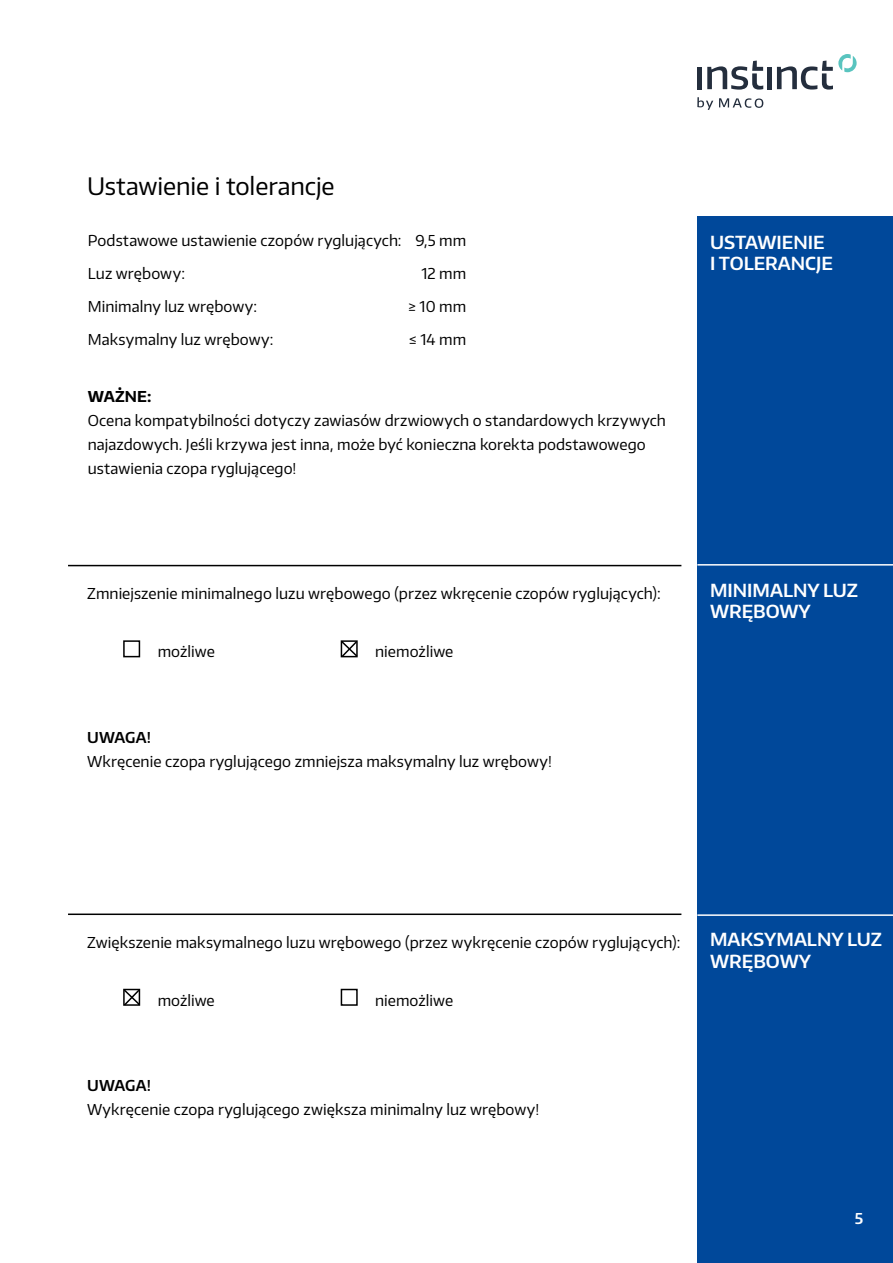
<style>
.page{position:relative;width:893px;height:1263px;background:#fff}
.page>*{position:absolute;margin:0;border:0;box-sizing:border-box;transform-origin:0 0}
.t1{font:24px "Encode Sans Normal";letter-spacing:-.005em;color:#000}
.t2{font:600 18px/21.6px "Encode Sans Normal";color:#fff}
.t3{font:15px/24px "Encode Sans Normal";letter-spacing:.005em;color:#000}
.t4{font:600 15px "Encode Sans Normal";color:#000}
.t5{font:700 15px "Encode Sans Normal";letter-spacing:.005em;color:#000}
.t6{font:600 15px "Encode Sans Normal";color:#fff}
</style>
<div class="page">
<div style="left:697px;top:217px;width:196px;height:1046px;background:#00489a"></div>
<div style="left:697px;top:67px;width:5px;height:22px;background:#242e3d"></div>
<div style="left:767px;top:67px;width:5px;height:22px;background:#242e3d"></div>
<svg style="left:707px;top:61px;width:56px;height:29px"></svg>
<svg style="left:777px;top:54px;width:80px;height:36px"></svg>
<svg style="left:697px;top:97px;width:16px;height:13px"></svg>
<svg style="left:719px;top:98px;width:44px;height:10px"></svg>
<hr style="left:68px;top:565px;width:613px;height:1px;background:#000">
<hr style="left:68px;top:913px;width:613px;height:2px;background:#000">
<hr style="left:697px;top:564px;width:196px;height:2px;background:#fff">
<hr style="left:697px;top:914px;width:196px;height:2px;background:#fff">
<svg style="left:123px;top:988px;width:18px;height:18px"></svg>
<div style="left:341px;top:989px;width:17px;height:17px;border:2px solid #000"></div>
<div style="left:123px;top:640px;width:17px;height:17px;border:2px solid #000"></div>
<svg style="left:340px;top:640px;width:18px;height:18px"></svg>
<h1 class="t1" style="left:87px;top:170px;width:249px">Ustawienie i tolerancje</h1>
<p class="t3" style="left:88px;top:227px;width:380px">Podstawowe ustawienie czopów ryglujących: 9,5 mm</p>
<p class="t3" style="left:88px;top:260px;width:99px">Luz wrębowy:</p>
<p class="t3" style="left:421px;top:260px;width:46px">12 mm</p>
<p class="t3" style="left:88px;top:293px;width:171px">Minimalny luz wrębowy:</p>
<p class="t3" style="left:408px;top:293px;width:60px">≥ 10 mm</p>
<p class="t3" style="left:88px;top:326px;width:187px">Maksymalny luz wrębowy:</p>
<p class="t3" style="left:409px;top:326px;width:59px">≤ 14 mm</p>
<p class="t5" style="left:88px;top:386px;width:65px">WAŻNE:</p>
<p class="t3" style="left:88px;top:407px;width:580px">Ocena kompatybilności dotyczy zawiasów drzwiowych o standardowych krzywych najazdowych. Jeśli krzywa jest inna, może być konieczna korekta podstawowego ustawienia czopa ryglującego!</p>
<p class="t3" style="left:87px;top:581px;width:575px">Zmniejszenie minimalnego luzu wrębowego (przez wkręcenie czopów ryglujących):</p>
<p class="t3" style="left:158px;top:639px;width:59px">możliwe</p>
<p class="t3" style="left:375px;top:639px;width:80px">niemożliwe</p>
<p class="t4" style="left:87px;top:727px;width:65px">UWAGA!</p>
<p class="t3" style="left:87px;top:748px;width:466px">Wkręcenie czopa ryglującego zmniejsza maksymalny luz wrębowy!</p>
<p class="t2" style="left:710px;top:230px;width:124px">USTAWIENIE<br>I TOLERANCJE</p>
<p class="t2" style="left:710px;top:579px;width:150px">MINIMALNY LUZ<br>WRĘBOWY</p>
<p class="t3" style="left:87px;top:929px;width:595px">Zwiększenie maksymalnego luzu wrębowego (przez wykręcenie czopów ryglujących):</p>
<p class="t3" style="left:158px;top:988px;width:59px">możliwe</p>
<p class="t3" style="left:375px;top:988px;width:79px">niemożliwe</p>
<p class="t4" style="left:87px;top:1075px;width:65px">UWAGA!</p>
<p class="t3" style="left:87px;top:1096px;width:454px">Wykręcenie czopa ryglującego zwiększa minimalny luz wrębowy!</p>
<p class="t2" style="left:710px;top:928px;width:173px">MAKSYMALNY LUZ<br>WRĘBOWY</p>
<p class="t6" style="left:855px;top:1209px;width:10px">5</p>
</div>
